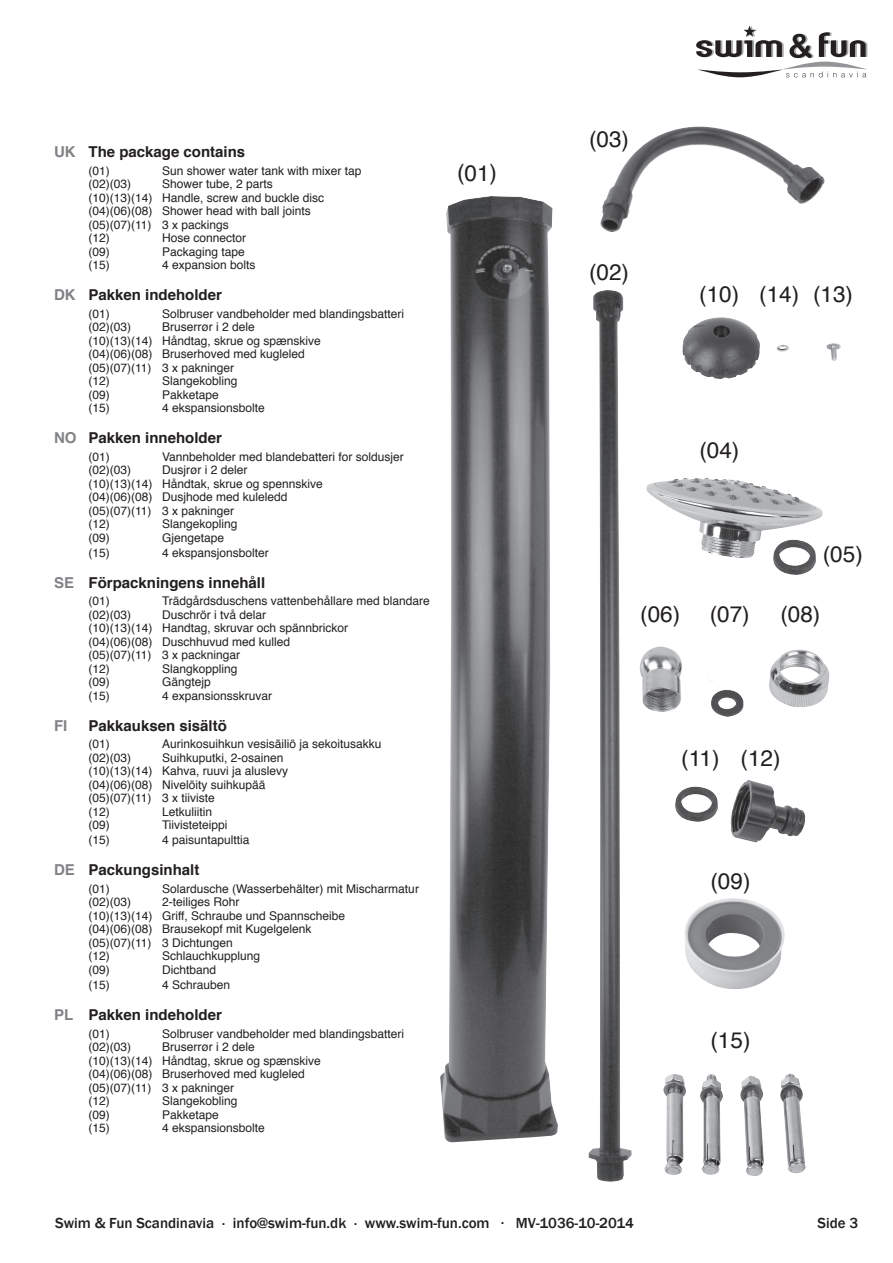
<style>
.page{position:relative;width:893px;height:1263px;background:#fff}
.page>*{position:absolute;margin:0;border:0;box-sizing:border-box;transform-origin:0 0}
.t1{font:22.5px "Helvetica";color:#231f20}
.t2{font:700 15px "Helvetica";color:#231f20}
.t3{font:500 15px "Franklin Gothic";color:#231f20}
.t4{font:700 15px "Helvetica";color:#808285}
.t5{font:12px/13.5px "Helvetica";color:#231f20}
.s1{color:#808285}
</style>
<div class="page">
<svg style="left:696px;top:26px;width:171px;height:51px"></svg>
<img style="left:440px;top:196px;width:118px;height:946px">
<img style="left:589px;top:290px;width:43px;height:891px">
<img style="left:600px;top:126px;width:224px;height:106px">
<img style="left:682px;top:317px;width:78px;height:62px">
<img style="left:826px;top:343px;width:15px;height:18px">
<img style="left:731px;top:780px;width:74px;height:62px">
<img style="left:684px;top:898px;width:101px;height:91px">
<img style="left:646px;top:478px;width:177px;height:80px">
<img style="left:663px;top:1073px;width:143px;height:103px">
<img style="left:772px;top:540px;width:44px;height:35px">
<img style="left:640px;top:646px;width:189px;height:71px">
<div style="left:699px;top:637px;width:62px;height:49px;background:#fff;border-radius:50%"></div>
<img style="left:675px;top:786px;width:43px;height:36px">
<svg style="left:777px;top:345px;width:12px;height:7px"></svg>
<p class="t2" style="left:54px;top:140px;width:193px"><span class="s1">UK</span> The package contains</p>
<p class="t5" style="left:88px;top:164px;width:23px">(01)</p>
<p class="t5" style="left:162px;top:164px;width:201px">Sun shower water tank with mixer tap</p>
<p class="t5" style="left:88px;top:178px;width:44px">(02)(03)</p>
<p class="t5" style="left:88px;top:178px;width:237px;text-indent:74px">Shower tube, 2 parts (10)(13)(14) Handle, screw and buckle disc (04)(06)(08) Shower head with ball joints (05)(07)(11) 3 x packings<br>(12)</p>
<p class="t5" style="left:162px;top:232px;width:86px">Hose connector</p>
<p class="t5" style="left:88px;top:245px;width:23px">(09)</p>
<p class="t5" style="left:162px;top:245px;width:84px">Packaging tape</p>
<p class="t5" style="left:88px;top:259px;width:23px">(15)</p>
<p class="t5" style="left:162px;top:259px;width:95px">4 expansion bolts</p>
<p class="t2" style="left:54px;top:283px;width:169px"><span class="s1">DK</span> Pakken indeholder</p>
<p class="t5" style="left:88px;top:307px;width:23px">(01)</p>
<p class="t5" style="left:162px;top:307px;width:244px">Solbruser vandbeholder med blandingsbatteri</p>
<p class="t5" style="left:88px;top:321px;width:44px">(02)(03)</p>
<p class="t5" style="left:88px;top:321px;width:234px;text-indent:74px">Bruserrør i 2 dele (10)(13)(14) Håndtag, skrue og spænskive (04)(06)(08) Bruserhoved med kugleled (05)(07)(11) 3 x pakninger<br>(12)</p>
<p class="t5" style="left:162px;top:375px;width:77px">Slangekobling</p>
<p class="t5" style="left:88px;top:388px;width:23px">(09)</p>
<p class="t5" style="left:162px;top:388px;width:58px">Pakketape</p>
<p class="t5" style="left:88px;top:402px;width:23px">(15)</p>
<p class="t5" style="left:162px;top:402px;width:104px">4 ekspansionsbolte</p>
<p class="t2" style="left:54px;top:426px;width:169px"><span class="s1">NO</span> Pakken inneholder</p>
<p class="t5" style="left:88px;top:450px;width:23px">(01)</p>
<p class="t5" style="left:162px;top:450px;width:243px">Vannbeholder med blandebatteri for soldusjer</p>
<p class="t5" style="left:88px;top:464px;width:44px">(02)(03)</p>
<p class="t5" style="left:88px;top:464px;width:236px;text-indent:74px">Dusjrør i 2 deler<br>(10)(13)(14) Håndtak, skrue og spennskive (04)(06)(08) Dusjhode med kuleledd (05)(07)(11) 3 x pakninger<br>(12)</p>
<p class="t5" style="left:162px;top:518px;width:77px">Slangekopling</p>
<p class="t5" style="left:88px;top:531px;width:23px">(09)</p>
<p class="t5" style="left:162px;top:531px;width:64px">Gjengetape</p>
<p class="t5" style="left:88px;top:546px;width:23px">(15)</p>
<p class="t5" style="left:162px;top:546px;width:108px">4 ekspansjonsbolter</p>
<p class="t2" style="left:54px;top:570px;width:213px"><span class="s1">SE</span> Förpackningens innehåll</p>
<p class="t5" style="left:88px;top:595px;width:23px">(01)</p>
<p class="t5" style="left:162px;top:595px;width:269px">Trädgårdsduschens vattenbehållare med blandare</p>
<p class="t5" style="left:88px;top:608px;width:44px">(02)(03)</p>
<p class="t5" style="left:88px;top:608px;width:261px;text-indent:74px">Duschrör i två delar<br>(10)(13)(14) Handtag, skruvar och spännbrickor (04)(06)(08) Duschhuvud med kulled (05)(07)(11) 3 x packningar<br>(12)</p>
<p class="t5" style="left:162px;top:662px;width:77px">Slangkoppling</p>
<p class="t5" style="left:88px;top:676px;width:23px">(09)</p>
<p class="t5" style="left:162px;top:676px;width:50px">Gängtejp</p>
<p class="t5" style="left:88px;top:689px;width:23px">(15)</p>
<p class="t5" style="left:162px;top:689px;width:112px">4 expansionsskruvar</p>
<p class="t4" style="left:54px;top:713px;width:15px">FI</p>
<p class="t2" style="left:88px;top:713px;width:140px">Pakkauksen sisältö</p>
<p class="t5" style="left:88px;top:738px;width:23px">(01)</p>
<p class="t5" style="left:162px;top:738px;width:221px">Aurinkosuihkun vesisäiliö ja sekoitusakku</p>
<p class="t5" style="left:88px;top:751px;width:44px">(02)(03)</p>
<p class="t5" style="left:88px;top:751px;width:201px;text-indent:74px">Suihkuputki, 2-osainen (10)(13)(14) Kahva, ruuvi ja aluslevy (04)(06)(08) Nivelöity suihkupää (05)(07)(11) 3 x tiiviste<br>(12)</p>
<p class="t5" style="left:162px;top:805px;width:52px">Letkuliitin</p>
<p class="t5" style="left:89px;top:819px;width:23px">(09)</p>
<p class="t5" style="left:162px;top:819px;width:67px">Tiivisteteippi</p>
<p class="t5" style="left:89px;top:834px;width:23px">(15)</p>
<p class="t5" style="left:162px;top:834px;width:89px">4 paisuntapulttia</p>
<p class="t2" style="left:54px;top:858px;width:147px"><span class="s1">DE</span> Packungsinhalt</p>
<p class="t5" style="left:88px;top:882px;width:23px">(01)</p>
<p class="t5" style="left:162px;top:882px;width:258px">Solardusche (Wasserbehälter) mit Mischarmatur</p>
<p class="t5" style="left:88px;top:896px;width:44px">(02)(03)</p>
<p class="t5" style="left:88px;top:896px;width:258px;text-indent:74px">2-teiliges Rohr<br>(10)(13)(14) Griff, Schraube und Spannscheibe (04)(06)(08) Brausekopf mit Kugelgelenk (05)(07)(11) 3 Dichtungen<br>(12)</p>
<p class="t5" style="left:162px;top:950px;width:100px">Schlauchkupplung</p>
<p class="t5" style="left:88px;top:963px;width:23px">(09)</p>
<p class="t5" style="left:162px;top:963px;width:56px">Dichtband</p>
<p class="t5" style="left:88px;top:978px;width:23px">(15)</p>
<p class="t5" style="left:162px;top:978px;width:70px">4 Schrauben</p>
<p class="t2" style="left:54px;top:1003px;width:169px"><span class="s1">PL</span> Pakken indeholder</p>
<p class="t5" style="left:88px;top:1027px;width:23px">(01)</p>
<p class="t5" style="left:162px;top:1027px;width:244px">Solbruser vandbeholder med blandingsbatteri</p>
<p class="t5" style="left:88px;top:1041px;width:44px">(02)(03)</p>
<p class="t5" style="left:88px;top:1041px;width:234px;text-indent:74px">Bruserrør i 2 dele (10)(13)(14) Håndtag, skrue og spænskive (04)(06)(08) Bruserhoved med kugleled (05)(07)(11) 3 x pakninger<br>(12)</p>
<p class="t5" style="left:162px;top:1095px;width:77px">Slangekobling</p>
<p class="t5" style="left:88px;top:1108px;width:23px">(09)</p>
<p class="t5" style="left:162px;top:1108px;width:58px">Pakketape</p>
<p class="t5" style="left:88px;top:1122px;width:23px">(15)</p>
<p class="t5" style="left:162px;top:1122px;width:104px">4 ekspansionsbolte</p>
<h1 class="t1" style="left:457px;top:155px;width:42px">(01)</h1>
<h1 class="t1" style="left:589px;top:121px;width:42px">(03)</h1>
<h1 class="t1" style="left:589px;top:255px;width:42px">(02)</h1>
<h1 class="t1" style="left:699px;top:277px;width:155px">(10) (14) (13)</h1>
<h1 class="t1" style="left:699px;top:433px;width:42px">(04)</h1>
<h1 class="t1" style="left:823px;top:537px;width:42px">(05)</h1>
<h1 class="t1" style="left:640px;top:597px;width:111px">(06) (07)</h1>
<h1 class="t1" style="left:780px;top:597px;width:42px">(08)</h1>
<h1 class="t1" style="left:681px;top:740px;width:40px">(11)</h1>
<h1 class="t1" style="left:740px;top:740px;width:42px">(12)</h1>
<h1 class="t1" style="left:710px;top:863px;width:42px">(09)</h1>
<h1 class="t1" style="left:710px;top:1023px;width:42px">(15)</h1>
<p class="t3" style="left:55px;top:1214px;width:580px">Swim &amp; Fun Scandinavia . info@swim-fun.dk . www.swim-fun.com . MV-1036-10-2014</p>
<p class="t3" style="left:817px;top:1214px;width:42px">Side 3</p>
</div>
